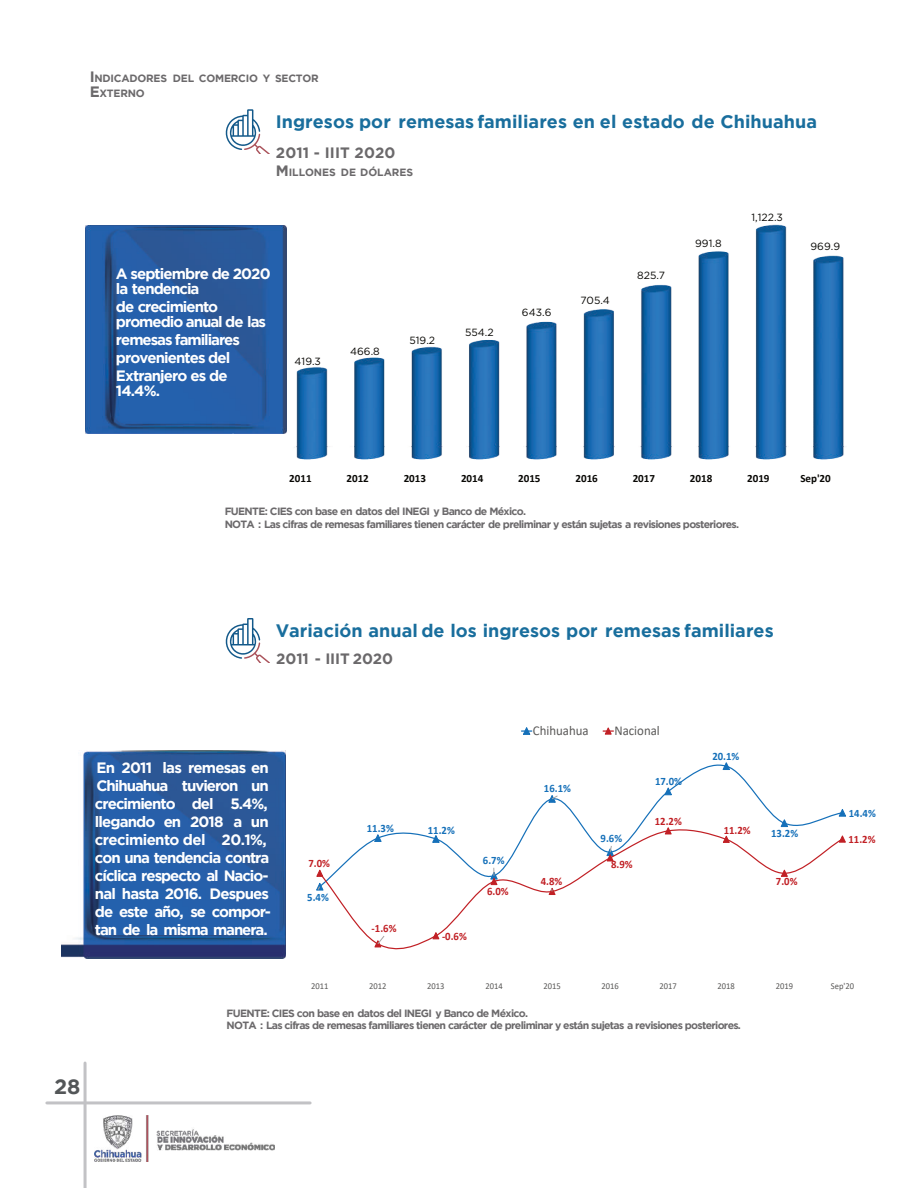
<style>
.page{position:relative;width:918px;height:1188px;background:#fff}
.page>*{position:absolute;margin:0;border:0;box-sizing:border-box;transform-origin:0 0}
.t1{font:700 21px "Gotham";color:#535658}
.t2{font:700 18px "Gotham";letter-spacing:.005em;color:#196e9d}
.t3{font:700 15px/18px "Gotham";letter-spacing:-.065em;color:#fff}
.t4{font:700 15px "Gotham";color:#6b696b}
.t5{font:13.5px "Calibri";color:#5a5958;scale:.95 1}
.t6{font:700 11.25px "Calibri";color:#1570b9;scale:.95 1}
.t7{font:700 11.25px "Calibri";color:#c12025;scale:.95 1}
.t8{font:700 11.1px "Calibri";letter-spacing:-.005em;color:#080704}
.t9{font:700 10.5px/12.6px "Gotham";letter-spacing:-.065em;color:#6b696b}
.t10{font:10.5px "Gotham";letter-spacing:.005em;color:#080704}
.t11{font:700 10.5px/15px "Gotham";letter-spacing:-.02em;color:#6b696b}
.t12{font:700 10.5px "Gotham";letter-spacing:-.01em;color:#6b696b}
.t13{font:9px "Calibri";letter-spacing:.005em;color:#5a5958;scale:.95 1}
.s1{font-size:15px}
</style>
<div class="page">
<hr style="left:47px;top:1101px;width:263px;height:3px;background:#c2c2c5">
<hr style="left:84px;top:1063px;width:3px;height:125px;background:#c2c2c5">
<img style="left:95px;top:1115px;width:180px;height:46px">
<img style="left:85px;top:225px;width:185px;height:209px">
<img style="left:62px;top:750px;width:223px;height:208px">
<svg style="left:226px;top:109px;width:44px;height:45px"></svg>
<svg style="left:226px;top:618px;width:44px;height:44px"></svg>
<img style="left:270px;top:224px;width:575px;height:236px">
<svg style="left:528px;top:764px;width:311px;height:62px"></svg>
<svg style="left:664px;top:787px;width:8px;height:8px"></svg>
<svg style="left:722px;top:762px;width:8px;height:8px"></svg>
<svg style="left:781px;top:819px;width:7px;height:7px"></svg>
<svg style="left:839px;top:809px;width:7px;height:8px"></svg>
<svg style="left:318px;top:826px;width:521px;height:124px"></svg>
<svg style="left:316px;top:870px;width:7px;height:7px"></svg>
<svg style="left:432px;top:932px;width:8px;height:7px"></svg>
<svg style="left:665px;top:827px;width:7px;height:7px"></svg>
<svg style="left:723px;top:836px;width:7px;height:7px"></svg>
<svg style="left:781px;top:870px;width:7px;height:7px"></svg>
<svg style="left:839px;top:835px;width:7px;height:8px"></svg>
<svg style="left:316px;top:883px;width:8px;height:7px"></svg>
<svg style="left:490px;top:868px;width:8px;height:17px"></svg>
<svg style="left:548px;top:795px;width:10px;height:8px"></svg>
<svg style="left:606px;top:845px;width:8px;height:16px"></svg>
<svg style="left:374px;top:935px;width:11px;height:12px"></svg>
<svg style="left:549px;top:888px;width:7px;height:7px"></svg>
<svg style="left:522px;top:727px;width:10px;height:8px"></svg>
<svg style="left:603px;top:727px;width:10px;height:8px"></svg>
<p class="t11" style="left:90px;top:72px;width:231px"><span class="s1">I</span>NDICADORES DEL COMERCIO Y SECTOR<br><span class="s1">E</span>XTERNO</p>
<p class="t2" style="left:276px;top:115px;width:543px">Ingresos por remesas familiares en el estado de Chihuahua</p>
<p class="t4" style="left:276px;top:147px;width:121px">2011 - IIIT 2020</p>
<p class="t12" style="left:276px;top:169px;width:139px"><span class="s1">M</span>ILLONES DE DÓLARES</p>
<p class="t3" style="left:116px;top:267px;width:156px;line-height:15px">A septiembre de 2020 la tendencia</p>
<p class="t3" style="left:116px;top:300px;width:152px;line-height:15px">de crecimiento promedio anual de las</p>
<p class="t3" style="left:116px;top:332px;width:125px">remesas familiares provenientes del<br>Extranjero es de</p>
<p class="t3" style="left:116px;top:383px;width:46px">14.4%.</p>
<p class="t10" style="left:295px;top:355px;width:28px">419.3</p>
<p class="t10" style="left:350px;top:346px;width:31px">466.8</p>
<p class="t10" style="left:409px;top:335px;width:27px">519.2</p>
<p class="t10" style="left:465px;top:326px;width:30px">554.2</p>
<p class="t10" style="left:522px;top:306px;width:31px">643.6</p>
<p class="t10" style="left:580px;top:294px;width:31px">705.4</p>
<p class="t10" style="left:637px;top:270px;width:29px">825.7</p>
<p class="t10" style="left:695px;top:238px;width:28px">991.8</p>
<p class="t10" style="left:751px;top:212px;width:33px">1,122.3</p>
<p class="t10" style="left:810px;top:241px;width:31px">969.9</p>
<p class="t8" style="left:289px;top:474px;width:24px">2011</p>
<p class="t8" style="left:347px;top:474px;width:24px">2012</p>
<p class="t8" style="left:404px;top:474px;width:24px">2013</p>
<p class="t8" style="left:461px;top:474px;width:24px">2014</p>
<p class="t8" style="left:518px;top:474px;width:24px">2015</p>
<p class="t8" style="left:575px;top:474px;width:24px">2016</p>
<p class="t8" style="left:633px;top:474px;width:24px">2017</p>
<p class="t8" style="left:690px;top:474px;width:24px">2018</p>
<p class="t8" style="left:747px;top:474px;width:24px">2019</p>
<p class="t8" style="left:800px;top:474px;width:32px">Sep'20</p>
<p class="t9" style="left:225px;top:506px;width:516px">FUENTE: CIES con base en datos del INEGI y Banco de México.<br>NOTA : Las cifras de remesas familiares tienen carácter de preliminar y están sujetas a revisiones posteriores.</p>
<p class="t2" style="left:276px;top:624px;width:500px">Variación anual de los ingresos por remesas familiares</p>
<p class="t4" style="left:276px;top:653px;width:118px">2011 - IIIT 2020</p>
<p class="t3" style="left:95px;top:760px;width:178px">En 2011 las remesas en<br>Chihuahua tuvieron un crecimiento del 5.4%, llegando en 2018 a un crecimiento del 20.1%, con una tendencia contra cíclica respecto al Nacio&shy;nal hasta 2016. Despues de este año, se compor&shy;tan de la misma manera.</p>
<p class="t7" style="left:308px;top:859px;width:24px">7.0%</p>
<p class="t6" style="left:307px;top:893px;width:24px">5.4%</p>
<p class="t6" style="left:367px;top:824px;width:30px">11.3%</p>
<p class="t6" style="left:428px;top:825px;width:30px">11.2%</p>
<p class="t7" style="left:372px;top:924px;width:28px">-1.6%</p>
<p class="t7" style="left:442px;top:931px;width:28px">-0.6%</p>
<p class="t6" style="left:483px;top:856px;width:24px">6.7%</p>
<p class="t7" style="left:487px;top:887px;width:24px">6.0%</p>
<p class="t5" style="left:533px;top:725px;width:60px">Chihuahua</p>
<p class="t5" style="left:615px;top:725px;width:49px">Nacional</p>
<p class="t6" style="left:544px;top:784px;width:30px">16.1%</p>
<p class="t7" style="left:541px;top:876px;width:24px">4.8%</p>
<p class="t6" style="left:601px;top:834px;width:24px">9.6%</p>
<p class="t7" style="left:611px;top:859px;width:24px">8.9%</p>
<p class="t6" style="left:655px;top:777px;width:30px">17.0%</p>
<p class="t7" style="left:655px;top:816px;width:30px">12.2%</p>
<p class="t6" style="left:712px;top:752px;width:30px">20.1%</p>
<p class="t7" style="left:724px;top:826px;width:30px">11.2%</p>
<p class="t6" style="left:771px;top:828px;width:30px">13.2%</p>
<p class="t7" style="left:776px;top:876px;width:24px">7.0%</p>
<p class="t6" style="left:849px;top:808px;width:30px">14.4%</p>
<p class="t7" style="left:849px;top:834px;width:30px">11.2%</p>
<p class="t13" style="left:311px;top:982px;width:20px">2011</p>
<p class="t13" style="left:369px;top:982px;width:20px">2012</p>
<p class="t13" style="left:427px;top:982px;width:20px">2013</p>
<p class="t13" style="left:485px;top:982px;width:20px">2014</p>
<p class="t13" style="left:543px;top:982px;width:20px">2015</p>
<p class="t13" style="left:601px;top:982px;width:20px">2016</p>
<p class="t13" style="left:660px;top:982px;width:20px">2017</p>
<p class="t13" style="left:718px;top:982px;width:20px">2018</p>
<p class="t13" style="left:776px;top:982px;width:20px">2019</p>
<p class="t13" style="left:831px;top:982px;width:26px">Sep'20</p>
<p class="t9" style="left:227px;top:1007px;width:516px">FUENTE: CIES con base en datos del INEGI y Banco de México.<br>NOTA : Las cifras de remesas familiares tienen carácter de preliminar y están sujetas a revisiones posteriores.</p>
<h1 class="t1" style="left:54px;top:1078px;width:28px">28</h1>
</div>
